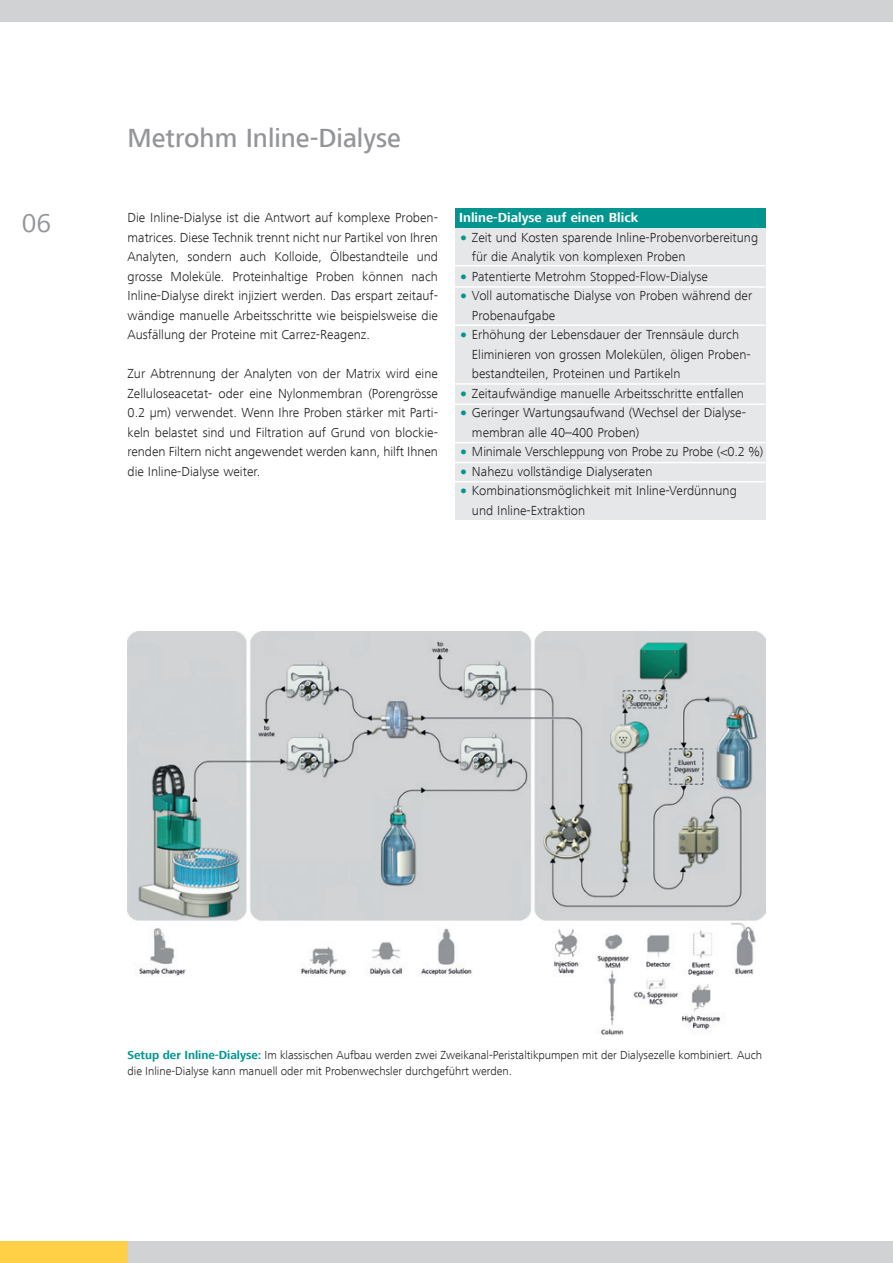
<style>
.page{position:relative;width:893px;height:1263px;background:#fff}
.page>*{position:absolute;margin:0;border:0;box-sizing:border-box;transform-origin:0 0}
.t1{font:500 27px "Frutiger Next LT";color:#939598}
.t2{font:27px "Frutiger Next LT";color:#939598}
.t3{font:300 13.5px/19.5px "Frutiger Next LT";color:#231f20}
.t4{font:700 13.5px "Frutiger Next LT";color:#fff}
.t5{font:300 12px/15.8px "Frutiger Next LT";color:#231f20}
.s1{font-weight:900;color:#00968f}
.s2{font-weight:700;color:#00968f}
</style>
<div class="page">
<div style="left:0;top:1242px;width:893px;height:21px;background:#d1d2d4"></div>
<div style="left:0;top:0;width:893px;height:21px;background:#d1d2d4"></div>
<img style="left:128px;top:631px;width:637px;height:404px">
<div style="left:0;top:1242px;width:128px;height:21px;background:#ffcf45"></div>
<div style="left:455px;top:208px;width:310px;height:312px;background:#e6e7e9"></div>
<div style="left:455px;top:208px;width:310px;height:20px;background:#00968f"></div>
<hr style="left:455px;top:265px;width:310px;height:1px;background:#fff">
<hr style="left:455px;top:286px;width:310px;height:2px;background:#fff">
<hr style="left:455px;top:383px;width:310px;height:2px;background:#fff">
<hr style="left:455px;top:324px;width:310px;height:2px;background:#fff">
<hr style="left:455px;top:404px;width:310px;height:1px;background:#fff">
<hr style="left:455px;top:442px;width:310px;height:1px;background:#fff">
<hr style="left:455px;top:462px;width:310px;height:1px;background:#fff">
<hr style="left:455px;top:481px;width:310px;height:1px;background:#fff">
<h1 class="t2" style="left:22px;top:208px;width:31px">06</h1>
<h1 class="t1" style="left:128px;top:123px;width:275px">Metrohm Inline-Dialyse</h1>
<p class="t3" style="left:128px;top:208px;width:312px;text-align:justify">Die Inline-Dialyse ist die Antwort auf komplexe Proben&shy;matrices. Diese Technik trennt nicht nur Partikel von Ihren Analyten, sondern auch Kolloide, Ölbestandteile und grosse Moleküle. Proteinhaltige Proben können nach Inline-Dialyse direkt injiziert werden. Das erspart zeitauf&shy;wändige manuelle Arbeitsschritte wie beispielsweise die Ausfällung der Proteine mit Carrez-Reagenz.</p>
<p class="t3" style="left:128px;top:364px;width:312px;text-align:justify">Zur Abtrennung der Analyten von der Matrix wird eine Zelluloseacetat- oder eine Nylonmembran (Porengrösse 0.2 µm) verwendet. Wenn Ihre Proben stärker mit Parti&shy;keln belastet sind und Filtration auf Grund von blockie&shy;renden Filtern nicht angewendet werden kann, hilft Ihnen die Inline-Dialyse weiter.</p>
<p class="t4" style="left:459px;top:210px;width:181px">Inline-Dialyse auf einen Blick</p>
<p class="t3" style="left:472px;top:228px;width:288px;text-indent:-13px"><span class="s1">•</span> Zeit und Kosten sparende Inline-Probenvorbereitung für die Analytik von komplexen Proben</p>
<p class="t3" style="left:459px;top:267px;width:250px"><span class="s1">•</span> Patentierte Metrohm Stopped-Flow-Dialyse</p>
<p class="t3" style="left:472px;top:286px;width:282px;text-indent:-13px"><span class="s1">•</span> Voll automatische Dialyse von Proben während der<br>Probenaufgabe</p>
<p class="t3" style="left:472px;top:325px;width:278px;text-indent:-13px"><span class="s1">•</span> Erhöhung der Lebensdauer der Trennsäule durch<br>Eliminieren von grossen Molekülen, öligen Proben&shy;bestandteilen, Proteinen und Partikeln</p>
<p class="t3" style="left:459px;top:384px;width:286px"><span class="s1">•</span> Zeitaufwändige manuelle Arbeitsschritte entfallen</p>
<p class="t3" style="left:472px;top:403px;width:276px;text-indent:-13px"><span class="s1">•</span> Geringer Wartungsaufwand (Wechsel der Dialyse&shy;membran alle 40–400 Proben)</p>
<p class="t3" style="left:459px;top:442px;width:306px"><span class="s1">•</span> Minimale Verschleppung von Probe zu Probe (&lt;0.2 %)</p>
<p class="t3" style="left:459px;top:462px;width:195px"><span class="s1">•</span> Nahezu vollständige Dialyseraten</p>
<p class="t3" style="left:472px;top:481px;width:266px;text-indent:-13px"><span class="s1">•</span> Kombinationsmöglichkeit mit Inline-Verdünnung und Inline-Extraktion</p>
<p class="t5" style="left:128px;top:1047px;width:636px"><span class="s2">Setup der Inline-Dialyse:</span> Im klassischen Aufbau werden zwei Zweikanal-Peristaltikpumpen mit der Dialysezelle kombiniert. Auch die Inline-Dialyse kann manuell oder mit Probenwechsler durchgeführt werden.</p>
</div>
